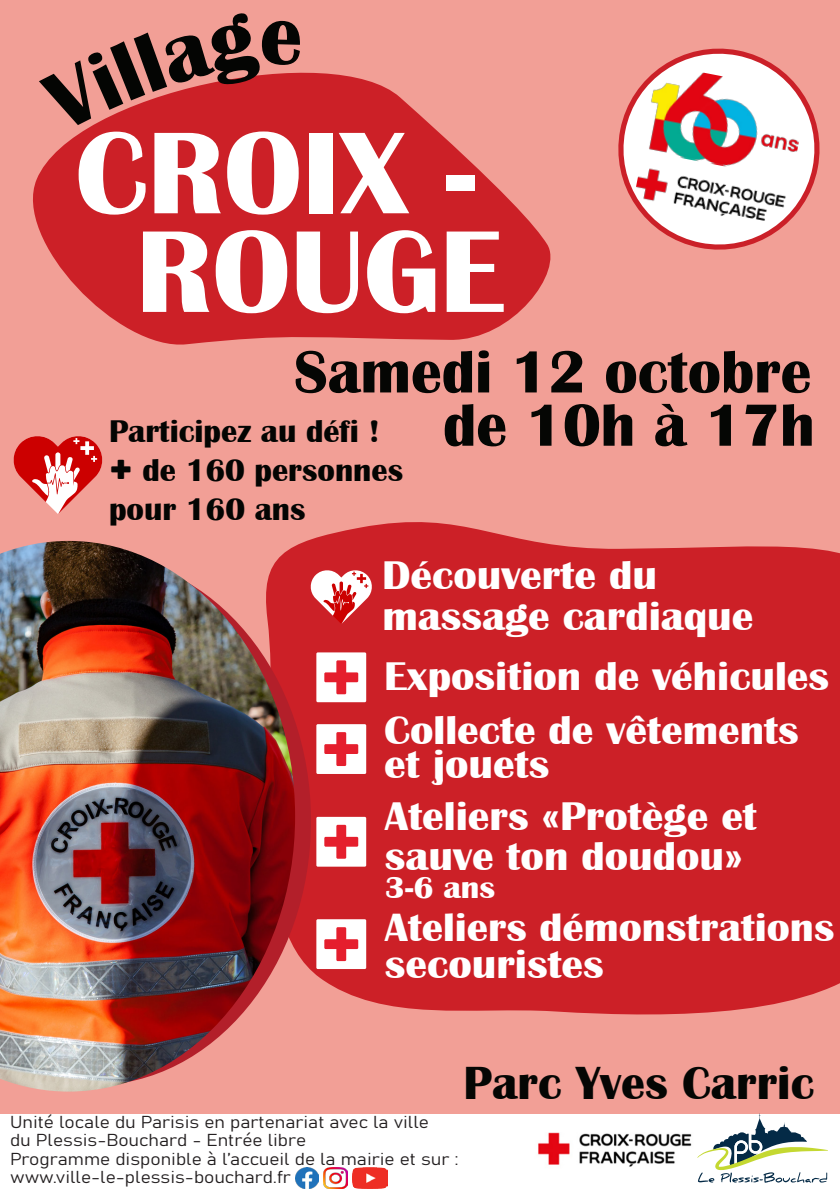
<style>
.page{position:relative;width:840px;height:1191px;background:#fff}
.page>*{position:absolute;margin:0;border:0;box-sizing:border-box;transform-origin:0 0}
.t1{font:700 120.6px/98.6px "Britannic";color:#fff;text-align:center}
.t2{font:700 61.6px/53.2px "Britannic";color:#050604;text-align:right}
.t3{font:700 47.8px "Britannic";color:#050604}
.t4{font:700 41.2px/39.6px "Britannic";color:#fff;scale:1.05 1}
.t5{font:700 40.6px "Britannic";color:#fff;scale:1.05 1}
.t6{font:700 32.2px/38.8px "Britannic";color:#040503}
.t7{font:700 31.4px "Britannic";color:#fff;scale:1.05 1}
.t8{font:17px/18.2px "Bahnschrift";color:#231f20;scale:1.11 1}
.s1{font-family:"Bungee";font-weight:400}
</style>
<div class="page">
<div style="left:0;top:0;width:839px;height:1113px;background:#f29f96"></div>
<img style="left:295px;top:1167px;width:23px;height:21px">
<img style="left:324px;top:1167px;width:23px;height:21px">
<img style="left:352px;top:1167px;width:35px;height:21px">
<svg style="left:697px;top:1113px;width:130px;height:69px"></svg>
<div style="left:295px;top:522px;width:544px;height:493px;background:#cc2027"></div>
<svg style="left:316px;top:652px;width:50px;height:50px;background:#f8c8cb"></svg>
<svg style="left:316px;top:817px;width:50px;height:49px;background:#f8c9cc"></svg>
<svg style="left:316px;top:919px;width:50px;height:50px;background:#f8c9cc"></svg>
<svg style="left:316px;top:724px;width:50px;height:50px;background:#f8c9cc"></svg>
<img style="left:538px;top:1132px;width:154px;height:35px">
<svg style="left:618px;top:48px;width:202px;height:202px"></svg>
<img style="left:629px;top:62px;width:179px;height:117px">
<img style="left:631px;top:157px;width:162px;height:79px">
<svg style="left:33px;top:72px;width:518px;height:273px;fill:#cc2027"></svg>
<svg style="left:295px;top:556px;width:16px;height:459px;background:#c92e35"></svg>
<img style="left:0;top:541px;width:295px;height:550px">
<svg style="left:13px;top:436px;width:90px;height:78px"></svg>
<svg style="left:309px;top:568px;width:64px;height:56px;background:#e1777a"></svg>
<svg style="left:39px;top:72px;width:261px;height:60px"></svg>
<p class="t1" style="left:75px;top:125px;width:430px">CROIX -<br>ROUGE</p>
<p class="t2" style="left:294px;top:346px;width:522px">Samedi 12 octobre de 10h à 17h</p>
<p class="t6" style="left:109px;top:412px;width:295px">Participez au défi ! <span class="s1">+</span> de 160 personnes pour 160 ans</p>
<p class="t4" style="left:382px;top:555px;width:355px;line-height:41px">Découverte du massage cardiaque</p>
<p class="t4" style="left:384px;top:657px;width:425px">Exposition de véhicules</p>
<p class="t4" style="left:384px;top:713px;width:396px;line-height:34.6px">Collecte de vêtements et jouets</p>
<p class="t4" style="left:385px;top:797px;width:355px">Ateliers «Protège et sauve ton doudou»</p>
<p class="t7" style="left:385px;top:869px;width:106px">3-6 ans</p>
<p class="t5" style="left:385px;top:905px;width:429px">Ateliers démonstrations</p>
<p class="t4" style="left:385px;top:944px;width:210px">secouristes</p>
<p class="t8" style="left:10px;top:1112px;width:405px">Unité locale du Parisis en partenariat avec la ville<br>du Plessis-Bouchard - Entrée libre<br>Programme disponible à l’accueil de la mairie et sur : www.ville-le-plessis-bouchard.fr</p>
<p class="t3" style="left:463px;top:1056px;width:352px">Parc Yves Carric</p>
</div>
